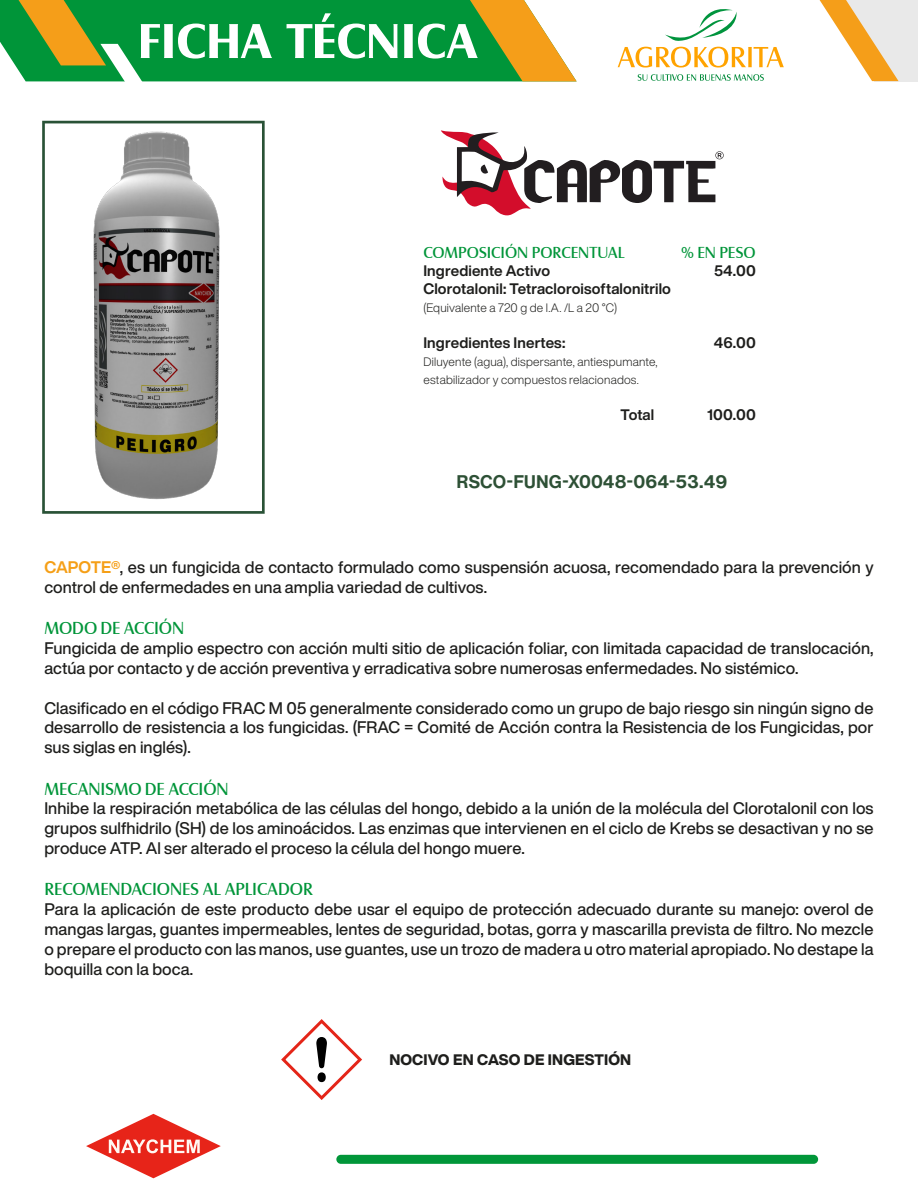
<style>
.page{position:relative;width:918px;height:1188px;background:#fff}
.page>*{position:absolute;margin:0;border:0;box-sizing:border-box;transform-origin:0 0}
.t1{font:700 50.85px "Castle T";color:#fff}
.t2{font:18px "Castle T";color:#009539}
.t3{font:700 18px "Helvetica Now Text";letter-spacing:-.005em;color:#2d5035}
.t4{font:500 16.5px/19.8px "Helvetica Now Display";letter-spacing:.005em;color:#1e1e1c;text-align:justify}
.t5{font:16.5px "Castle T";color:#009539}
.t6{font:700 15px/18px "Helvetica Now Display";letter-spacing:.01em;color:#1e1e1c}
.t7{font:800 15px "Helvetica Now Display";letter-spacing:.01em;color:#1e1e1c}
.t8{font:300 12px/18px "Helvetica Now Display";letter-spacing:.015em;color:#1e1e1c}
.s1{font-weight:700;color:#f59f17}
</style>
<div class="page">
<svg style="left:441px;top:130px;width:283px;height:86px"></svg>
<div style="left:336px;top:1155px;width:482px;height:9px;background:#019639;border-radius:5px"></div>
<div style="left:155px;top:0;width:222px;height:81px;background:#009539"></div>
<svg style="left:377px;top:0;width:200px;height:81px"></svg>
<svg style="left:0;top:0;width:155px;height:81px"></svg>
<svg style="left:618px;top:0;width:300px;height:81px"></svg>
<svg style="left:86px;top:1114px;width:135px;height:64px"></svg>
<svg style="left:42px;top:121px;width:223px;height:393px"></svg>
<svg style="left:281px;top:1019px;width:81px;height:81px"></svg>
<img style="left:42px;top:126px;width:223px;height:383px">
<h1 class="t1" style="left:138px;top:12px;width:341px">FICHA TÉCNICA</h1>
<p class="t5" style="left:423px;top:243px;width:203px">COMPOSICIÓN PORCENTUAL</p>
<p class="t6" style="left:423px;top:261px;width:249px">Ingrediente Activo<br>Clorotalonil: Tetracloroisoftalonitrilo</p>
<p class="t8" style="left:423px;top:298px;width:195px">(Equivalente a 720 g de I.A. /L a 20 °C)</p>
<p class="t6" style="left:423px;top:333px;width:143px">Ingredientes Inertes:</p>
<p class="t8" style="left:423px;top:352px;width:236px">Diluyente (agua), dispersante, antiespumante, estabilizador y compuestos relacionados.</p>
<p class="t6" style="left:621px;top:405px;width:35px">Total</p>
<p class="t5" style="left:681px;top:243px;width:76px">% EN PESO</p>
<p class="t6" style="left:714px;top:261px;width:43px">54.00</p>
<p class="t6" style="left:714px;top:333px;width:43px">46.00</p>
<p class="t6" style="left:707px;top:405px;width:50px">100.00</p>
<p class="t3" style="left:456px;top:468px;width:272px">RSCO-FUNG-X0048-064-53.49</p>
<p class="t4" style="left:44px;top:557px;width:831px"><span class="s1">CAPOTE®</span>, es un fungicida de contacto formulado como suspensión acuosa, recomendado para la prevención y control de enfermedades en una amplia variedad de cultivos.</p>
<p class="t2" style="left:44px;top:618px;width:141px">MODO DE ACCIÓN</p>
<p class="t4" style="left:44px;top:638px;width:831px">Fungicida de amplio espectro con acción multi sitio de aplicación foliar, con limitada capacidad de translocación, actúa por contacto y de acción preventiva y erradicativa sobre numerosas enfermedades. No sistémico.</p>
<p class="t4" style="left:44px;top:698px;width:831px">Clasificado en el código FRAC M 05 generalmente considerado como un grupo de bajo riesgo sin ningún signo de desarrollo de resistencia a los fungicidas. (FRAC = Comité de Acción contra la Resistencia de los Fungicidas, por sus siglas en inglés).</p>
<p class="t2" style="left:44px;top:778px;width:186px">MECANISMO DE ACCIÓN</p>
<p class="t4" style="left:44px;top:798px;width:831px">Inhibe la respiración metabólica de las células del hongo, debido a la unión de la molécula del Clorotalonil con los grupos sulfhidrilo (SH) de los aminoácidos. Las enzimas que intervienen en el ciclo de Krebs se desactivan y no se produce ATP. Al ser alterado el proceso la célula del hongo muere.</p>
<p class="t2" style="left:44px;top:879px;width:270px">RECOMENDACIONES AL APLICADOR</p>
<p class="t4" style="left:44px;top:899px;width:831px">Para la aplicación de este producto debe usar el equipo de protección adecuado durante su manejo: overol de mangas largas, guantes impermeables, lentes de seguridad, botas, gorra y mascarilla prevista de filtro. No mezcle o prepare el producto con las manos, use guantes, use un trozo de madera u otro material apropiado. No destape la boquilla con la boca.</p>
<p class="t7" style="left:389px;top:1049px;width:243px">NOCIVO EN CASO DE INGESTIÓN</p>
</div>
